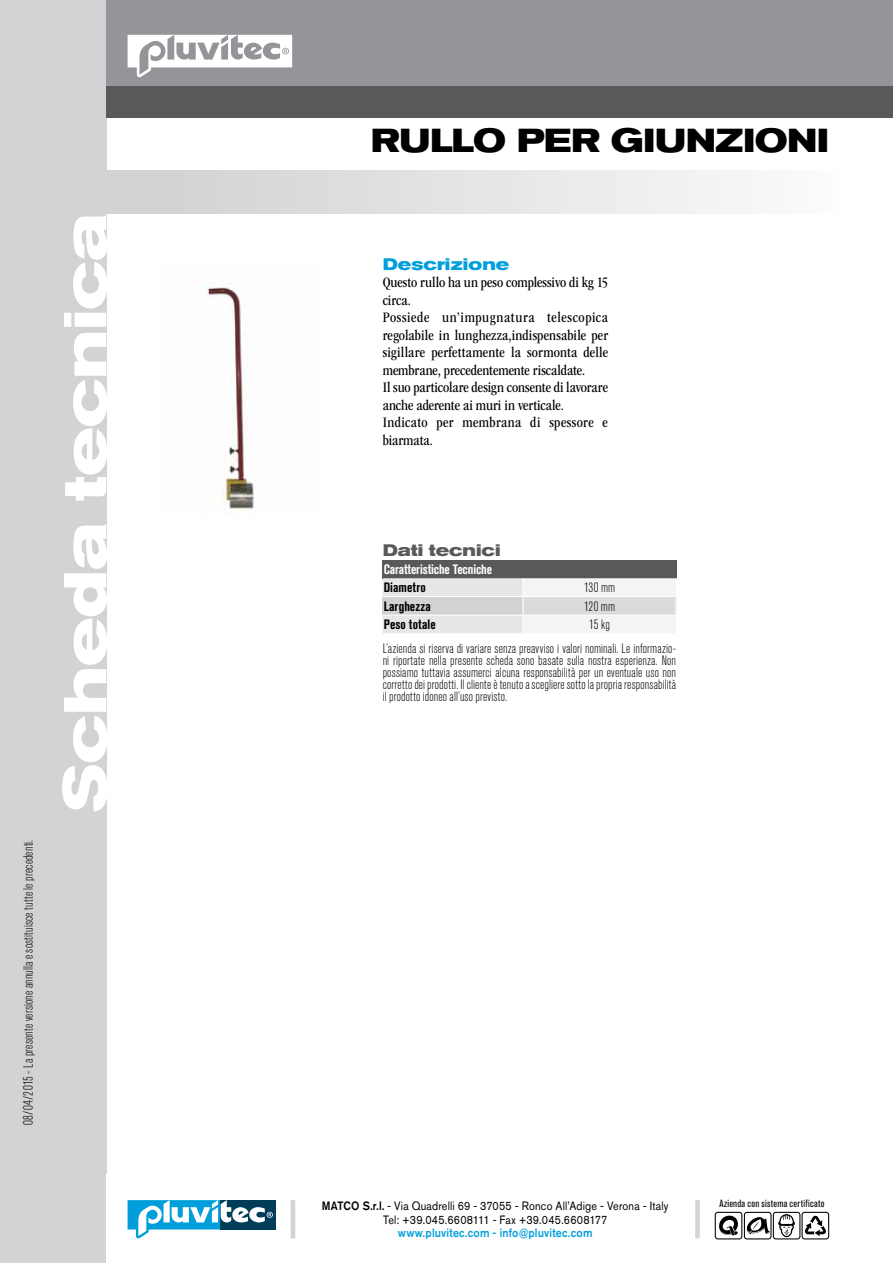
<style>
.page{position:relative;width:893px;height:1263px;background:#fff}
.page>*{position:absolute;margin:0;border:0;box-sizing:border-box;transform-origin:0 0}
.t1{font:700 expanded 60px "Akzidenz Grotesk BQ";color:#fff}
.t2{font:700 expanded 33px "Akzidenz Grotesk BQ";letter-spacing:-.02em;color:#000}
.t3{font:700 expanded 16.5px "Akzidenz Grotesk BQ";letter-spacing:.005em;color:#009fdb}
.t4{font:700 expanded 16.5px "Akzidenz Grotesk BQ";color:#58595b}
.t5{font:condensed 15px/17.4px "ITC Garamond Std";letter-spacing:.005em;color:#000}
.t6{font:300 condensed 13.5px/12px "Akzidenz Grotesk BQ";letter-spacing:.01em;color:#000}
.t7{font:700 condensed 13.5px "Akzidenz Grotesk BQ";letter-spacing:.01em;color:#000}
.t8{font:700 condensed 13.5px "Akzidenz Grotesk BQ";letter-spacing:-.01em;color:#fff}
.t9{font:12px/13.5px "Akzidenz Grotesk BQ";letter-spacing:.015em;color:#000;text-align:center;scale:.9 1}
.t10{font:500 12px "Akzidenz Grotesk BQ";letter-spacing:.015em;color:#009fdb;scale:.9 1}
.t11{font:condensed 10.5px "Akzidenz Grotesk BQ";letter-spacing:.025em;color:#000}
.s1{font-weight:500}
</style>
<div class="page">
<div style="left:0;top:0;width:106px;height:1263px;background:#d1d3d4"></div>
<div style="left:106px;top:0;width:787px;height:86px;background:#939598"></div>
<div style="left:106px;top:171px;width:787px;height:42px;background:linear-gradient(to right,#cecfd1,#fff)"></div>
<svg style="left:128px;top:35px;width:164px;height:42px"></svg>
<div style="left:106px;top:86px;width:787px;height:32px;background:#58595b"></div>
<hr style="left:291px;top:1200px;width:4px;height:38px;background:#d1d3d4">
<div style="left:695px;top:1200px;width:5px;height:38px;background:#d1d3d4"></div>
<div style="left:221px;top:1200px;width:55px;height:29px;background:#003d58"></div>
<svg style="left:128px;top:1200px;width:145px;height:38px"></svg>
<svg style="left:715px;top:1212px;width:114px;height:27px"></svg>
<img style="left:204px;top:285px;width:51px;height:224px">
<div style="left:383px;top:560px;width:140px;height:18px;background:#58595b"></div>
<div style="left:523px;top:560px;width:153px;height:18px;background:#58595b"></div>
<svg style="left:383px;top:578px;width:294px;height:55px"></svg>
<p class="t6" style="left:23px;top:1125px;width:287px;rotate:-90deg">08/04/2015 - La presente versione annulla e sostituisce tutte le precedenti.</p>
<h1 class="t1" style="left:51px;top:812px;width:600px;rotate:-90deg">Scheda tecnica</h1>
<h2 class="t2" style="left:371px;top:121px;width:460px">RULLO PER GIUNZIONI</h2>
<p class="t3" style="left:383px;top:254px;width:128px">Descrizione</p>
<p class="t5" style="left:383px;top:274px;width:227px">Questo rullo ha un peso complessivo di kg 15 circa.<br>Possiede un’impugnatura telescopica regolabile in lunghezza,indispensabile per sigillare perfettamente la sormonta delle membrane, precedentemente riscaldate.<br>Il suo particolare design consente di lavorare anche aderente ai muri in verticale.<br>Indicato per membrana di spessore e biarmata.</p>
<p class="t4" style="left:383px;top:541px;width:119px">Dati tecnici</p>
<p class="t8" style="left:384px;top:562px;width:110px">Caratteristiche Tecniche</p>
<p class="t7" style="left:384px;top:579px;width:44px">Diametro</p>
<p class="t6" style="left:584px;top:582px;width:33px">130 mm</p>
<p class="t7" style="left:384px;top:598px;width:48px">Larghezza</p>
<p class="t6" style="left:584px;top:600px;width:33px">120 mm</p>
<p class="t7" style="left:384px;top:617px;width:53px">Peso totale</p>
<p class="t6" style="left:383px;top:613px;width:295px;line-height:23.2px;text-indent:207px">15 kg<br>L’azienda si riserva di variare senza preavviso i valori nominali. Le informazio-</p>
<p class="t6" style="left:383px;top:654px;width:295px;text-align:justify">ni riportate nella presente scheda sono basate sulla nostra esperienza. Non possiamo tuttavia assumerci alcuna responsabilità per un eventuale uso non corretto dei prodotti. Il cliente è tenuto a scegliere sotto la propria responsabilità il prodotto idoneo all’uso previsto.</p>
<p class="t9" style="left:322px;top:1199px;width:387px"><span class="s1">MATCO S.r.l.</span> - Via Quadrelli 69 - 37055 - Ronco All’Adige - Verona - Italy<br>Tel: +39.045.6608111 - Fax +39.045.6608177</p>
<p class="t10" style="left:398px;top:1225px;width:218px">www.pluvitec.com - info@pluvitec.com</p>
<p class="t11" style="left:719px;top:1197px;width:107px">Azienda con sistema certificato</p>
</div>
